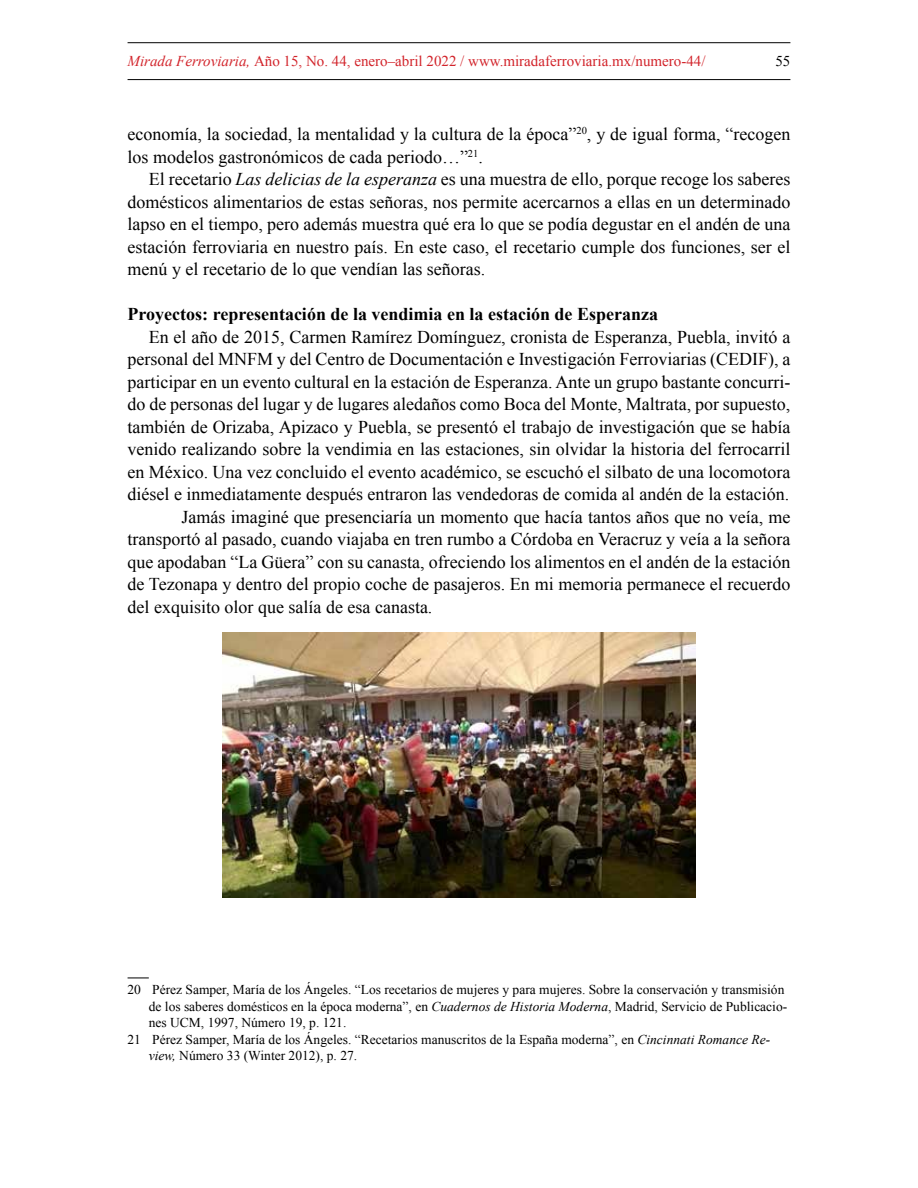
<style>
.page{position:relative;width:918px;height:1188px;background:#fff}
.page>*{position:absolute;margin:0;border:0;box-sizing:border-box;transform-origin:0 0}
.t1{font:18px/22.5px "Times New Roman";color:#000}
.t2{font:700 18px "Times New Roman";color:#000}
.t3{font:15px "Times New Roman";color:#d2232a}
.t4{font:15px "Times New Roman";color:#000}
.t5{font:13.5px "Times New Roman";color:#000}
.s1{font-style:italic}
.s2{font-style:inherit}
</style>
<div class="page">
<hr style="left:128px;top:42px;width:662px;height:1px;background:#000">
<hr style="left:128px;top:79px;width:662px;height:1px;background:#000">
<img style="left:223px;top:633px;width:472px;height:265px">
<svg style="left:128px;top:978px;width:21px;height:1px"></svg>
<p class="t3" style="left:128px;top:51px;width:579px"><span class="s1">Mirada Ferroviaria,</span> Año 15, No. 44, enero–abril 2022 / www.miradaferroviaria.mx/numero-44/</p>
<p class="t4" style="left:775px;top:51px;width:16px">55</p>
<p class="t1" style="left:128px;top:122px;width:664px">economía, la sociedad, la mentalidad y la cultura de la época”<sup>20</sup>, y de igual forma, “recogen los modelos gastronómicos de cada periodo…”<sup>21</sup>.</p>
<p class="t1" style="left:128px;top:167px;width:664px;text-align:justify;text-indent:21px">El recetario <span class="s1">Las delicias de la esperanza</span> es una muestra de ello, porque recoge los saberes domésticos alimentarios de estas señoras, nos permite acercarnos a ellas en un determinado lapso en el tiempo, pero además muestra qué era lo que se podía degustar en el andén de una estación ferroviaria en nuestro país. En este caso, el recetario cumple dos funciones, ser el menú y el recetario de lo que vendían las señoras.</p>
<p class="t2" style="left:128px;top:302px;width:532px">Proyectos: representación de la vendimia en la estación de Esperanza</p>
<p class="t1" style="left:149px;top:325px;width:643px">En el año de 2015, Carmen Ramírez Domínguez, cronista de Esperanza, Puebla, invitó a</p>
<p class="t1" style="left:128px;top:347px;width:664px">personal del <span class="s2">MNFM</span> y del Centro de Documentación e Investigación Ferroviarias (<span class="s2">CEDIF</span>), a</p>
<p class="t1" style="left:128px;top:370px;width:664px">participar en un evento cultural en la estación de Esperanza. Ante un grupo bastante concurri-</p>
<p class="t1" style="left:128px;top:392px;width:664px">do de personas del lugar y de lugares aledaños como Boca del Monte, Maltrata, por supuesto,</p>
<p class="t1" style="left:128px;top:415px;width:664px">también de Orizaba, Apizaco y Puebla, se presentó el trabajo de investigación que se había</p>
<p class="t1" style="left:128px;top:437px;width:664px">venido realizando sobre la vendimia en las estaciones, sin olvidar la historia del ferrocarril</p>
<p class="t1" style="left:128px;top:460px;width:664px">en México. Una vez concluido el evento académico, se escuchó el silbato de una locomotora</p>
<p class="t1" style="left:128px;top:482px;width:663px">diésel e inmediatamente después entraron las vendedoras de comida al andén de la estación.</p>
<p class="t1" style="left:182px;top:505px;width:610px">Jamás imaginé que presenciaría un momento que hacía tantos años que no veía, me</p>
<p class="t1" style="left:128px;top:527px;width:664px">transportó al pasado, cuando viajaba en tren rumbo a Córdoba en Veracruz y veía a la señora</p>
<p class="t1" style="left:128px;top:550px;width:664px">que apodaban “La Güera” con su canasta, ofreciendo los alimentos en el andén de la estación</p>
<p class="t1" style="left:128px;top:572px;width:664px">de Tezonapa y dentro del propio coche de pasajeros. En mi memoria permanece el recuerdo</p>
<p class="t1" style="left:128px;top:595px;width:306px">del exquisito olor que salía de esa canasta.</p>
<p class="t5" style="left:128px;top:981px;width:658px">20 Pérez Samper, María de los Ángeles. “Los recetarios de mujeres y para mujeres. Sobre la conservación y transmisión</p>
<p class="t5" style="left:149px;top:997px;width:640px">de los saberes domésticos en la época moderna”, en <span class="s1">Cuadernos de Historia Moderna</span>, Madrid, Servicio de Publicacio-</p>
<p class="t5" style="left:149px;top:1014px;width:199px">nes <span class="s2">UCM</span>, 1997, Número 19, p. 121.</p>
<p class="t5" style="left:128px;top:1030px;width:644px">21 Pérez Samper, María de los Ángeles. “Recetarios manuscritos de la España moderna”, en <span class="s1">Cincinnati Romance Re-</span></p>
<p class="t5" style="left:149px;top:1047px;width:210px"><span class="s1">view,</span> Número 33 (Winter 2012), p. 27.</p>
</div>
